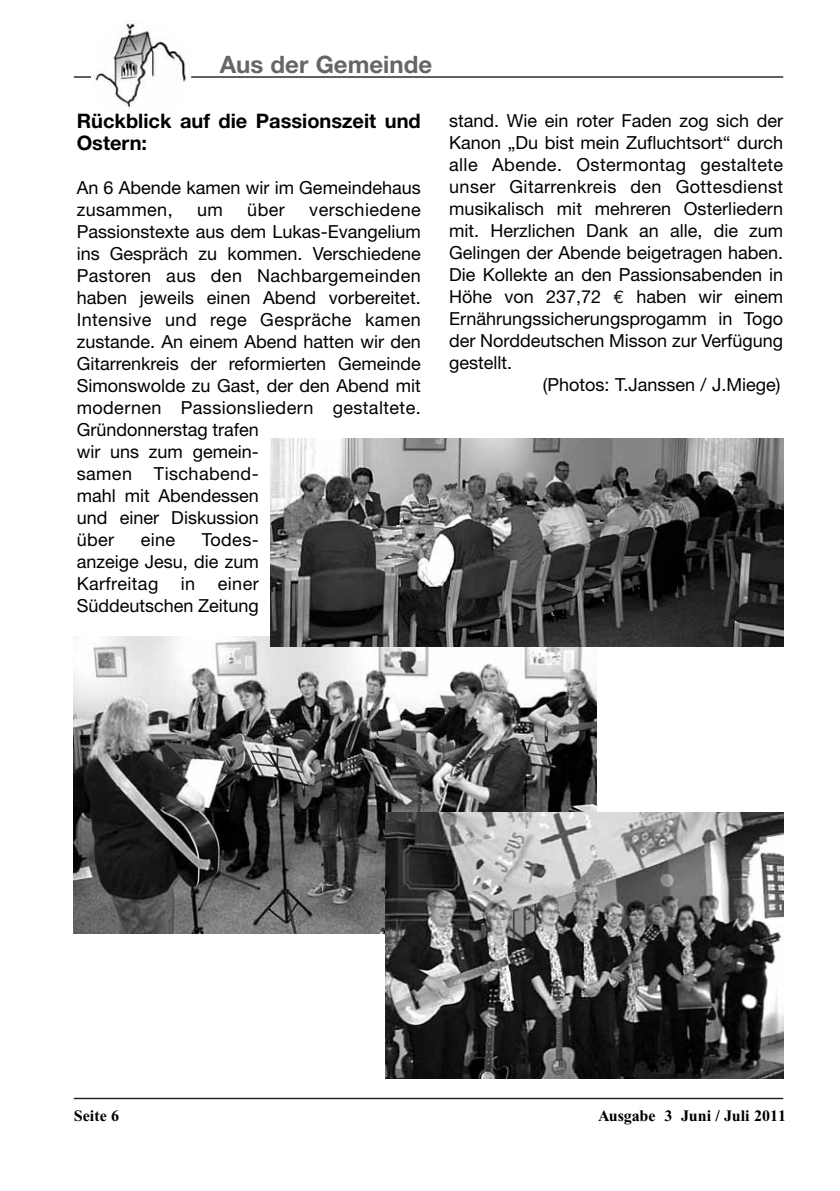
<style>
.page{position:relative;width:840px;height:1191px;background:#fff}
.page>*{position:absolute;margin:0;border:0;box-sizing:border-box;transform-origin:0 0}
.t1{font:700 24px "Helvetica Neue";color:#666}
.t2{font:700 20px/22px "Helvetica Neue";color:#000}
.t3{font:18px/22px "Helvetica Neue";color:#000}
.t4{font:18px "Helvetica Neue";letter-spacing:.02em;color:#000}
.t5{font:700 16px "Times New Roman";color:#000}
.s1{font-family:"Euro Mono"}
</style>
<div class="page">
<hr style="left:74px;top:1097px;width:708px;height:2px;background:#231f20">
<hr style="left:74px;top:76px;width:708px;height:2px;background:#231f20">
<div style="left:91px;top:17px;width:100px;height:111px;background:#fff;border-radius:50%"></div>
<img style="left:92px;top:22px;width:94px;height:90px">
<img style="left:74px;top:636px;width:522px;height:297px">
<img style="left:385px;top:812px;width:397px;height:267px">
<img style="left:270px;top:439px;width:512px;height:207px">
<h1 class="t1" style="left:219px;top:56px;width:214px">Aus der Gemeinde</h1>
<p class="t2" style="left:77px;top:112px;width:345px">Rückblick auf die Passionszeit und<br>Ostern:</p>
<p class="t3" style="left:77px;top:179px;width:345px">An 6 Abende kamen wir im Gemeindehaus zusammen,</p>
<p class="t3" style="left:77px;top:201px;width:345px;text-indent:232px">verschiedene<br>Passionstexte aus dem Lukas-Evangelium ins Gespräch zu kommen. Verschiedene<br>Pastoren aus den Nachbargemeinden haben jeweils einen Abend vorbereitet.<br>Intensive und rege Gespräche kamen zustande. An einem Abend hatten wir den<br>Gitarrenkreis der reformierten Gemeinde<br>Simonswolde zu Gast, der den Abend mit modernen Passionsliedern gestaltete.<br>Gründonnerstag trafen<br>wir uns zum gemein-<br>samen Tischabend-<br>mahl mit Abendessen<br>und einer Diskussion<br>über</p>
<p class="t3" style="left:197px;top:201px;width:27px">um</p>
<p class="t3" style="left:247px;top:201px;width:39px">über</p>
<p class="t3" style="left:77px;top:531px;width:183px;text-align:justify;text-indent:125px">Todes&shy;anzeige Jesu, die zum Karfreitag in einer Süddeutschen Zeitung</p>
<p class="t3" style="left:141px;top:531px;width:36px">eine</p>
<p class="t3" style="left:449px;top:111px;width:335px">stand. Wie ein roter Faden zog sich der</p>
<p class="t3" style="left:449px;top:133px;width:335px">Kanon „Du bist mein Zufluchtsort“ durch</p>
<p class="t4" style="left:449px;top:158px;width:335px">alle Abende. Ostermontag gestaltete</p>
<p class="t4" style="left:449px;top:180px;width:335px">unser Gitarrenkreis den Gottesdienst</p>
<p class="t3" style="left:449px;top:199px;width:335px">musikalisch mit mehreren Osterliedern</p>
<p class="t3" style="left:449px;top:221px;width:335px">mit. Herzlichen Dank an alle, die zum</p>
<p class="t3" style="left:449px;top:243px;width:335px">Gelingen der Abende beigetragen haben.</p>
<p class="t3" style="left:449px;top:265px;width:335px">Die Kollekte an den Passionsabenden in</p>
<p class="t3" style="left:449px;top:287px;width:335px">Höhe von 237,72 <span class="s1">€</span> haben wir einem</p>
<p class="t3" style="left:449px;top:309px;width:335px">Ernährungssicherungsprogamm in Togo</p>
<p class="t3" style="left:449px;top:331px;width:335px">der Norddeutschen Misson zur Verfügung</p>
<p class="t3" style="left:449px;top:353px;width:64px">gestellt.</p>
<p class="t3" style="left:542px;top:375px;width:239px">(Photos: T.Janssen / J.Miege)</p>
<p class="t5" style="left:74px;top:1110px;width:47px">Seite 6</p>
<p class="t5" style="left:597px;top:1110px;width:189px">Ausgabe 3 Juni / Juli 2011</p>
</div>
